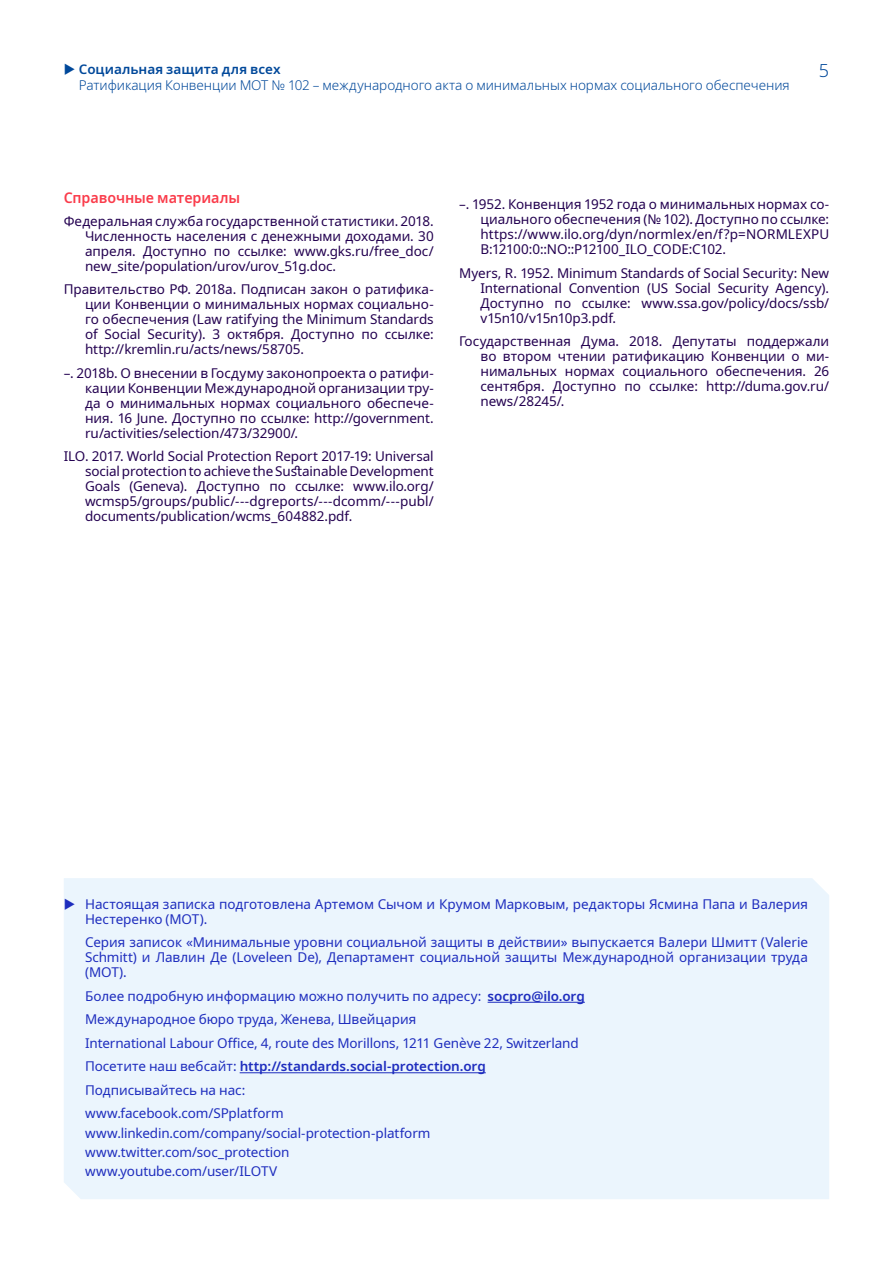
<style>
.page{position:relative;width:893px;height:1263px;background:#fff}
.page>*{position:absolute;margin:0;border:0;box-sizing:border-box;transform-origin:0 0}
.t1{font:300 18px "Noto Sans";color:#00489a}
.t2{font:600 15px "Noto Sans";letter-spacing:-.005em;color:#fa3c4b;scale:.95 1}
.t3{font:13.5px/15px "Noto Sans";letter-spacing:-.005em;color:#230050;text-align:justify}
.t4{font:13.5px/23.5px "Noto Sans";letter-spacing:-.005em;color:#1e2dbe}
.t5{font:300 13.5px "Noto Sans";letter-spacing:-.005em;color:#00489a}
.t6{font:600 13.5px "Noto Sans";color:#00489a}
.s1{font-weight:600}
</style>
<div class="page">
<div style="left:64px;top:878px;width:765px;height:321px;background:#ebf5fd"></div>
<hr style="left:488px;top:1002px;width:97px;height:1px;background:#1e2dbe">
<hr style="left:240px;top:1072px;width:246px;height:1px;background:#1e2dbe">
<svg style="left:65px;top:898px;width:10px;height:11px"></svg>
<p class="t6" style="left:79px;top:60px;width:203px">Социальная защита для всех</p>
<h1 class="t1" style="left:819px;top:57px;width:12px">5</h1>
<p class="t5" style="left:79px;top:76px;width:713px">Ратификация Конвенции МОТ № 102 – международного акта о минимальных нормах социального обеспечения</p>
<p class="t2" style="left:64px;top:187px;width:187px">Справочные материалы</p>
<p class="t3" style="left:85px;top:214px;width:350px;text-indent:-21px">Федеральная служба государственной статистики. 2018.<br>Численность населения с денежными доходами. 30 апреля. Доступно по ссылке: www.gks.ru/free_doc/ new_site/population/urov/urov_51g.doc.</p>
<p class="t3" style="left:85px;top:282px;width:350px;text-indent:-21px">Правительство РФ. 2018a. Подписан закон о ратифика&shy;ции Конвенции о минимальных нормах социально&shy;го обеспечения (Law ratifying the Minimum Standards of Social Security). 3 октября. Доступно по ссылке: http://kremlin.ru/acts/news/58705.</p>
<p class="t3" style="left:85px;top:366px;width:350px;text-indent:-21px">–. 2018b. О внесении в Госдуму законопроекта о ратифи&shy;кации Конвенции Международной организации тру&shy;да о минимальных нормах социального обеспече&shy;ния. 16 June. Доступно по ссылке: http://government. ru/activities/selection/473/32900/.</p>
<p class="t3" style="left:85px;top:449px;width:350px;text-indent:-21px">ILO. 2017. World Social Protection Report 2017-19: Universal social protection to achieve the Sustainable Development Goals (Geneva). Доступно по ссылке: www.ilo.org/ wcmsp5/groups/public/---dgreports/---dcomm/---publ/ documents/publication/wcms_604882.pdf.</p>
<p class="t3" style="left:480px;top:197px;width:350px;text-indent:-21px">–. 1952. Конвенция 1952 года о минимальных нормах со&shy;циального обеспечения (№ 102). Доступно по ссылке: https://www.ilo.org/dyn/normlex/en/f?p=NORMLEXPU B:12100:0::NO::P12100_ILO_CODE:C102.</p>
<p class="t3" style="left:480px;top:266px;width:350px;text-indent:-21px">Myers, R. 1952. Minimum Standards of Social Security: New International Convention (US Social Security Agency).<br>Доступно по ссылке: www.ssa.gov/policy/docs/ssb/ v15n10/v15n10p3.pdf.</p>
<p class="t3" style="left:480px;top:334px;width:350px;text-indent:-21px">Государственная Дума. 2018. Депутаты поддержали во втором чтении ратификацию Конвенции о ми&shy;нимальных нормах социального обеспечения. 26 сентября. Доступно по ссылке: http://duma.gov.ru/ news/28245/.</p>
<p class="t4" style="left:85px;top:897px;width:724px;line-height:15px">Настоящая записка подготовлена Артемом Сычом и Крумом Марковым, редакторы Ясмина Папа и Валерия<br>Нестеренко (МОТ).</p>
<p class="t4" style="left:85px;top:935px;width:724px;line-height:15px;text-align:justify">Серия записок «Минимальные уровни социальной защиты в действии» выпускается Валери Шмитт (Valerie Schmitt) и Лавлин Де (Loveleen De), Департамент социальной защиты Международной организации труда (МОТ).</p>
<p class="t4" style="left:85px;top:984px;width:501px">Более подробную информацию можно получить по адресу: <span class="s1">socpro@ilo.org </span>Международное бюро труда, Женева, Швейцария<br>International Labour Office, 4, route des Morillons, 1211 Genève 22, Switzerland Посетите наш вебсайт: <span class="s1">http://standards.social-protection.org </span>Подписывайтесь на нас:<br>www.facebook.com/SPplatform</p>
<p class="t4" style="left:85px;top:1123px;width:347px;line-height:19.2px">www.linkedin.com/company/social-protection-platform www.twitter.com/soc_protection www.youtube.com/user/ILOTV</p>
</div>
